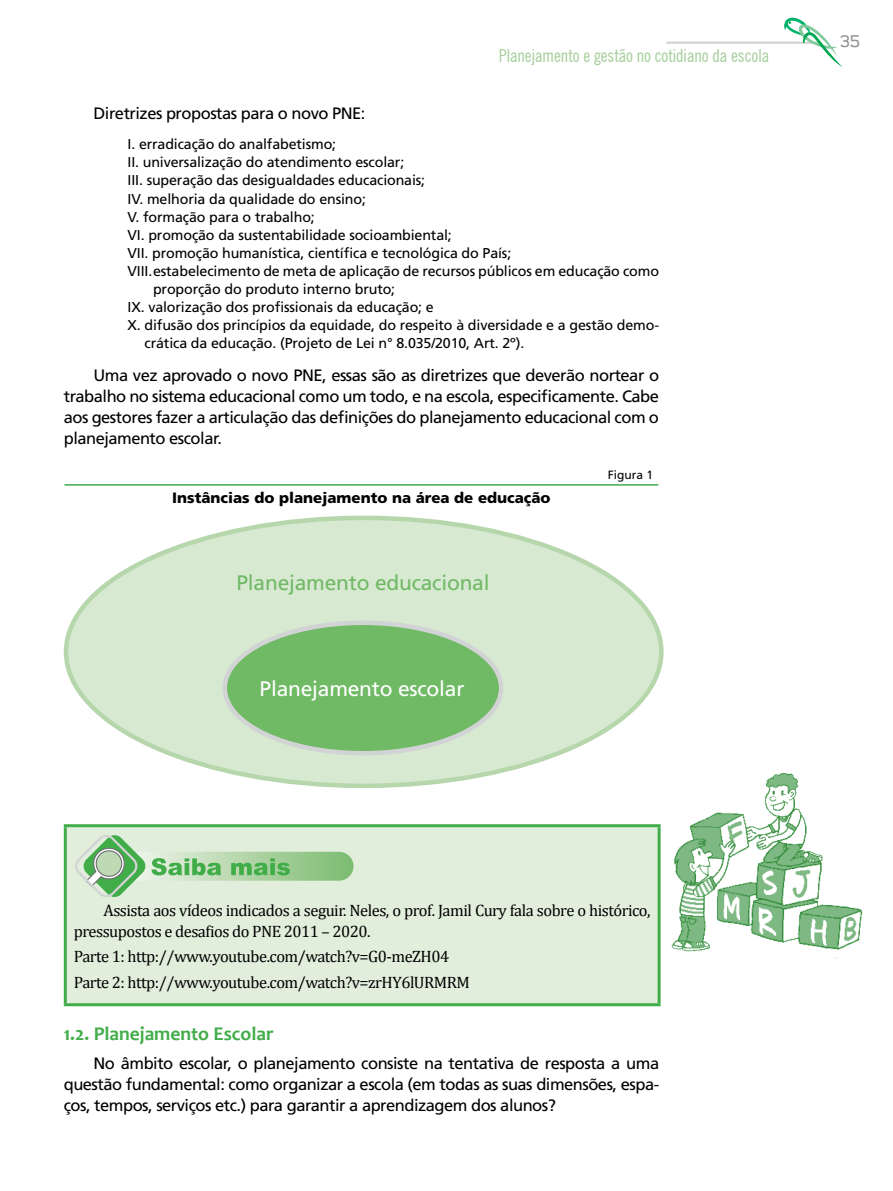
<style>
.page{position:relative;width:893px;height:1191px;background:#fff}
.page>*{position:absolute;margin:0;border:0;box-sizing:border-box;transform-origin:0 0}
.t1{font:21px "Frutiger";letter-spacing:-.01em;color:#70b965}
.t2{font:21px "Frutiger";letter-spacing:-.01em;color:#fff}
.t3{font:700 19.5px "Candara";color:#41ad49}
.t4{font:condensed 18px "News Gothic BT";color:#a4ce9a}
.t5{font:18px "Teen";color:#939598}
.t6{font:16.5px/21px "Frutiger";letter-spacing:-.03em;color:#000;text-align:justify}
.t7{font:16.5px/21px "Cambria";letter-spacing:-.03em;color:#000}
.t8{font:900 15px "Frutiger";color:#000}
.t9{font:14.25px "Frutiger";letter-spacing:-.01em;color:#000}
.t10{font:12px "Frutiger";color:#000}
</style>
<div class="page">
<hr style="left:666px;top:42px;width:155px;height:2px;background:#d1d3d4">
<svg style="left:782px;top:18px;width:61px;height:49px"></svg>
<hr style="left:65px;top:484px;width:593px;height:1px;background:#41ad49">
<div style="left:66px;top:518px;width:595px;height:268px;background:#d8e9d2;border-radius:50%"></div>
<div style="left:225px;top:623px;width:276px;height:130px;background:#70b965;border-radius:50%"></div>
<div style="left:223px;top:620px;width:280px;height:135px;border:4px solid #d1d3d4;border-radius:50%"></div>
<div style="left:65px;top:825px;width:594px;height:179px;background:#e1eedc"></div>
<hr style="left:64px;top:827px;width:3px;height:176px;background:#41ad49">
<hr style="left:64px;top:824px;width:597px;height:3px;background:#41ad49">
<hr style="left:658px;top:827px;width:3px;height:176px;background:#41ad49">
<hr style="left:64px;top:1003px;width:597px;height:3px;background:#41ad49">
<svg style="left:113px;top:851px;width:241px;height:29px;background:#9cca92"></svg>
<svg style="left:231px;top:858px;width:59px;height:17px"></svg>
<svg style="left:75px;top:835px;width:146px;height:62px"></svg>
<img style="left:671px;top:773px;width:192px;height:186px">
<p class="t4" style="left:499px;top:44px;width:272px">Planejamento e gestão no cotidiano da escola</p>
<p class="t6" style="left:94px;top:103px;width:273px">Diretrizes propostas para o novo PNE:</p>
<p class="t9" style="left:128px;top:136px;width:210px">I. erradicação do analfabetismo;</p>
<p class="t9" style="left:128px;top:154px;width:278px">II. universalização do atendimento escolar;</p>
<p class="t9" style="left:128px;top:172px;width:299px">III. superação das desigualdades educacionais;</p>
<p class="t9" style="left:128px;top:190px;width:240px">IV. melhoria da qualidade do ensino;</p>
<p class="t9" style="left:128px;top:208px;width:189px">V. formação para o trabalho;</p>
<p class="t9" style="left:128px;top:226px;width:326px">VI. promoção da sustentabilidade socioambiental;</p>
<p class="t9" style="left:128px;top:244px;width:385px">VII. promoção humanística, científica e tecnológica do País;</p>
<p class="t9" style="left:128px;top:262px;width:533px">VIII.estabelecimento de meta de aplicação de recursos públicos em educação como</p>
<p class="t9" style="left:153px;top:280px;width:244px">proporção do produto interno bruto;</p>
<p class="t9" style="left:128px;top:298px;width:308px">IX. valorização dos profissionais da educação; e</p>
<p class="t9" style="left:128px;top:316px;width:533px">X. difusão dos princípios da equidade, do respeito à diversidade e a gestão demo-</p>
<p class="t9" style="left:145px;top:334px;width:381px">crática da educação. (Projeto de Lei n° 8.035/2010, Art. 2º).</p>
<p class="t6" style="left:64px;top:365px;width:597px;text-indent:30px">Uma vez aprovado o novo PNE, essas são as diretrizes que deverão nortear o trabalho no sistema educacional como um todo, e na escola, especificamente. Cabe aos gestores fazer a articulação das definições do planejamento educacional com o planejamento escolar.</p>
<p class="t10" style="left:608px;top:467px;width:47px">Figura 1</p>
<p class="t8" style="left:172px;top:488px;width:380px">Instâncias do planejamento na área de educação</p>
<h1 class="t1" style="left:236px;top:570px;width:255px">Planejamento educacional</h1>
<h1 class="t2" style="left:260px;top:676px;width:206px">Planejamento escolar</h1>
<p class="t5" style="left:840px;top:30px;width:21px">35</p>
<p class="t7" style="left:74px;top:900px;width:578px;text-indent:30px">Assista aos vídeos indicados a seguir. Neles, o prof. Jamil Cury fala sobre o histórico, pressupostos e desafios do PNE 2011 – 2020.</p>
<p class="t7" style="left:74px;top:944px;width:398px;line-height:25.2px">Parte 1: http://www.youtube.com/watch?v=G0-meZH04<br>Parte 2: http://www.youtube.com/watch?v=zrHY6lURMRM</p>
<h2 class="t3" style="left:64px;top:1021px;width:211px">1.2. Planejamento Escolar</h2>
<p class="t6" style="left:64px;top:1053px;width:597px;text-indent:30px">No âmbito escolar, o planejamento consiste na tentativa de resposta a uma questão fundamental: como organizar a escola (em todas as suas dimensões, espa&shy;ços, tempos, serviços etc.) para garantir a aprendizagem dos alunos?</p>
</div>
